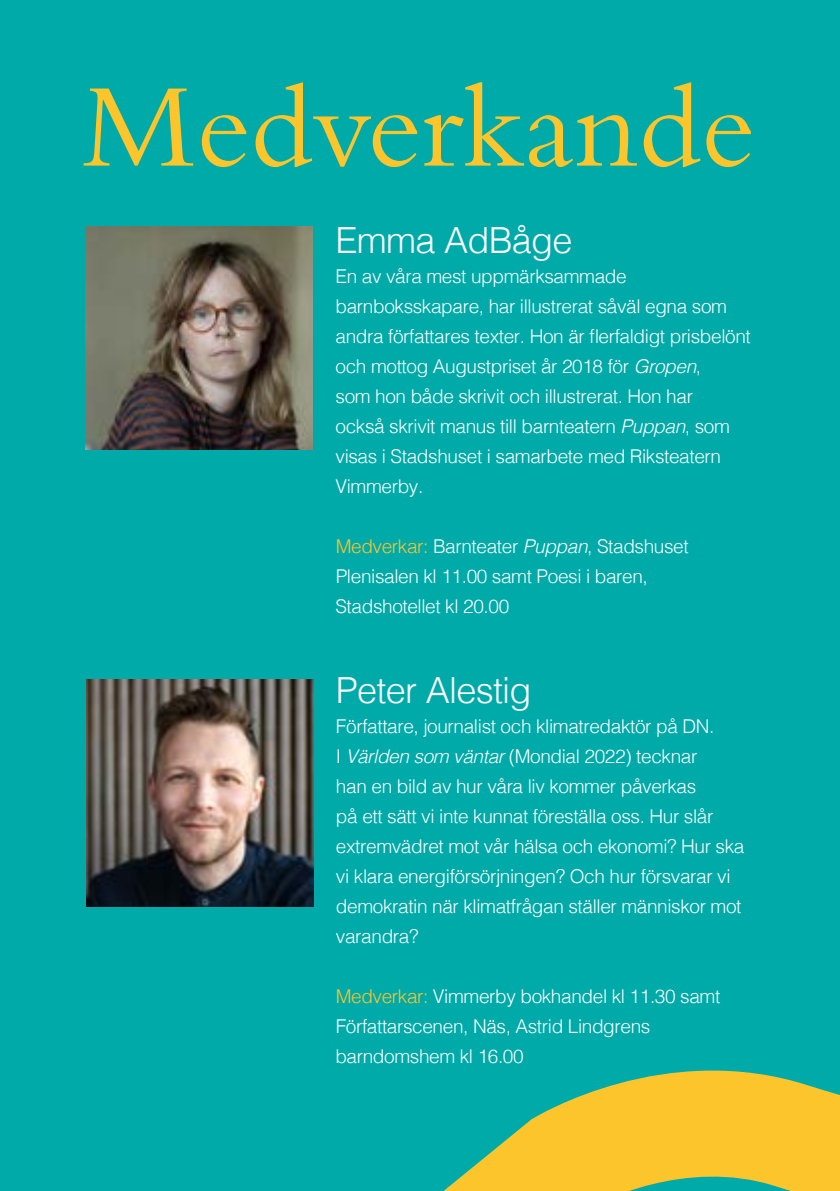
<style>
.page{position:relative;width:840px;height:1191px;background:#fff}
.page>*{position:absolute;margin:0;border:0;box-sizing:border-box;transform-origin:0 0}
.t1{font:124px "Bembo Std";color:#fdc52c}
.t2{font:300 36px "Helvetica";letter-spacing:-.02em;color:#fff}
.t3{font:300 19px/30px "Helvetica";letter-spacing:-.02em;color:#fff}
.s1{font-style:italic}
.s2{color:#fdc52c}
</style>
<div class="page">
<div style="left:0;top:0;width:839px;height:1191px;background:#00aaa8"></div>
<img style="left:86px;top:227px;width:226px;height:223px">
<img style="left:86px;top:680px;width:227px;height:226px">
<svg style="left:443px;top:1070px;width:396px;height:121px;fill:#fdc52c"></svg>
<h1 class="t1" style="left:82px;top:54px;width:674px">Medverkande</h1>
<h2 class="t2" style="left:335px;top:209px;width:238px">Emma AdBåge</h2>
<p class="t3" style="left:335px;top:260px;width:416px">En av våra mest uppmärksammade barnboksskapare, har illustrerat såväl egna som andra författares texter. Hon är flerfaldigt prisbelönt och mottog Augustpriset år 2018 för <span class="s1">Gropen</span>,<br>som hon både skrivit och illustrerat. Hon har<br>också skrivit manus till barnteatern <span class="s1">Puppan</span>, som visas i Stadshuset i samarbete med Riksteatern Vimmerby.</p>
<p class="t3" style="left:335px;top:530px;width:354px"><span class="s2">Medverkar:</span> Barnteater <span class="s1">Puppan</span>, Stadshuset<br>Plenisalen kl 11.00 samt Poesi i baren,<br>Stadshotellet kl 20.00</p>
<h2 class="t2" style="left:336px;top:659px;width:197px">Peter Alestig</h2>
<p class="t3" style="left:336px;top:710px;width:410px">Författare, journalist och klimatredaktör på DN.<br>I <span class="s1">Världen som väntar</span> (Mondial 2022) tecknar<br>han en bild av hur våra liv kommer påverkas<br>på ett sätt vi inte kunnat föreställa oss. Hur slår extremvädret mot vår hälsa och ekonomi? Hur ska vi klara energiförsörjningen? Och hur försvarar vi demokratin när klimatfrågan ställer människor mot varandra?</p>
<p class="t3" style="left:335px;top:980px;width:386px"><span class="s2">Medverkar:</span> Vimmerby bokhandel kl 11.30 samt<br>Författarscenen, Näs, Astrid Lindgrens barndomshem kl 16.00</p>
</div>
